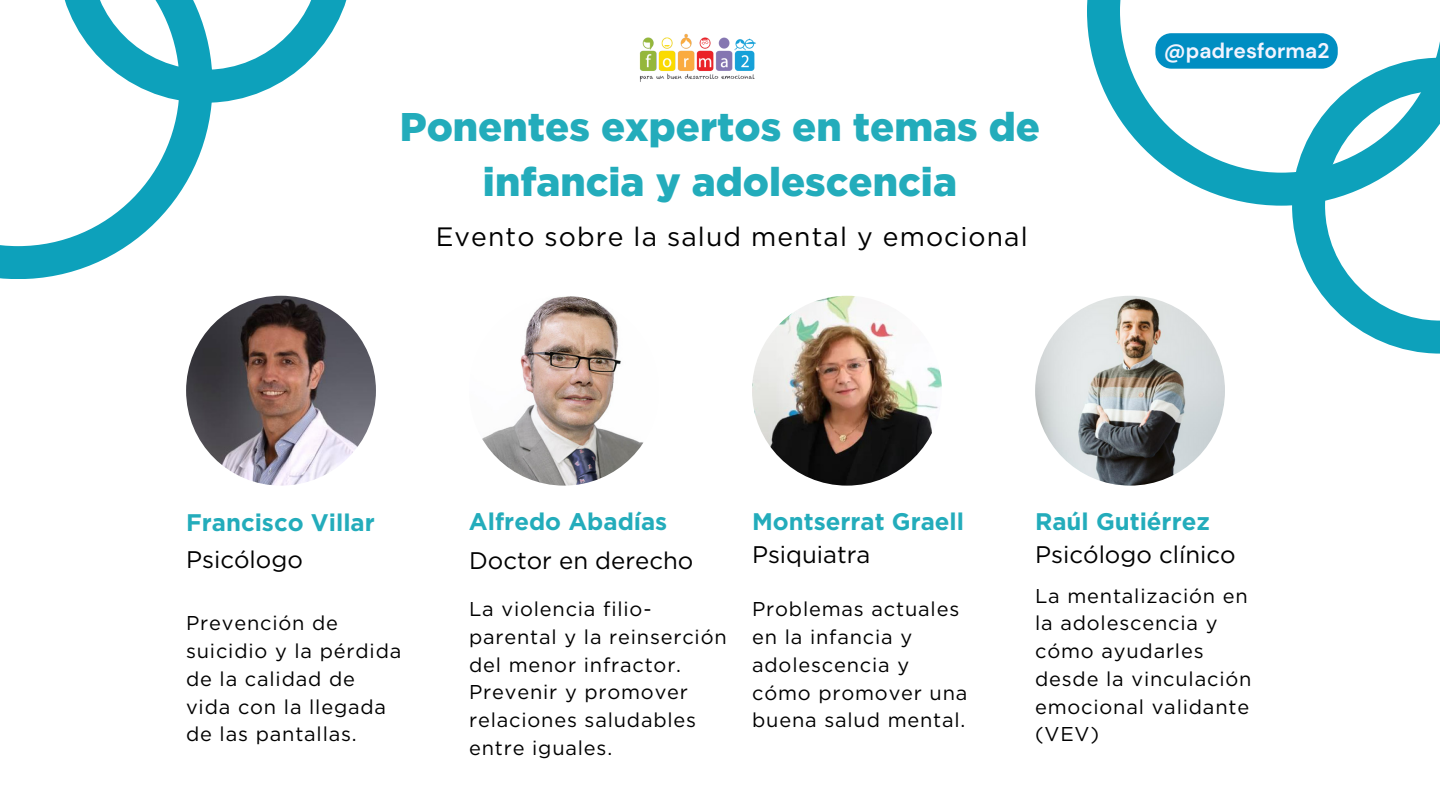
<style>
.page{position:relative;width:1440px;height:810px;background:#fff}
.page>*{position:absolute;margin:0;border:0;box-sizing:border-box;transform-origin:0 0}
.t1{font:900 40px/55.5px "Gotham";color:#23acbb;text-align:center}
.t2{font:26.5px "Gotham";letter-spacing:.04em;color:#000}
.t3{font:700 24px "Gotham";color:#23acbb}
.t4{font:24px "Gotham";color:#000}
.t5{font:700 21px "DM Sans";color:#f2f4ff}
.t6{font:20px/27.8px "Gotham";letter-spacing:.04em;color:#000}
</style>
<div class="page">
<img style="left:469px;top:296px;width:190px;height:190px;border-radius:50%">
<img style="left:752px;top:296px;width:190px;height:190px;border-radius:50%">
<img style="left:1035px;top:296px;width:190px;height:190px;border-radius:50%">
<img style="left:186px;top:296px;width:190px;height:190px;border-radius:50%">
<svg style="left:0;top:102px;width:212px;height:177px"></svg>
<svg style="left:1087px;top:0;width:68px;height:159px"></svg>
<svg style="left:64px;top:0;width:283px;height:102px"></svg>
<img style="left:639px;top:33px;width:117px;height:49px">
<svg style="left:1155px;top:33px;width:285px;height:320px"></svg>
<p class="t1" style="left:400px;top:99px;width:642px">Ponentes expertos en temas de infancia y adolescencia</p>
<p class="t2" style="left:436px;top:221px;width:593px">Evento sobre la salud mental y emocional</p>
<h3 class="t5" style="left:1164px;top:37px;width:167px">@padresforma2</h3>
<p class="t3" style="left:186px;top:508px;width:190px">Francisco Villar</p>
<p class="t4" style="left:186px;top:545px;width:118px">Psicólogo</p>
<p class="t3" style="left:469px;top:507px;width:200px">Alfredo Abadías</p>
<h3 class="t4" style="left:469px;top:546px;width:226px">Doctor en derecho</h3>
<h2 class="t3" style="left:752px;top:507px;width:213px">Montserrat Graell</h2>
<p class="t4" style="left:752px;top:540px;width:120px">Psiquiatra</p>
<h3 class="t3" style="left:1035px;top:507px;width:176px">Raúl Gutiérrez</h3>
<h2 class="t4" style="left:1035px;top:540px;width:202px">Psicólogo clínico</h2>
<h2 class="t6" style="left:186px;top:609px;width:217px">Prevención de suicidio y la pérdida de la calidad de vida con la llegada de las pantallas.</h2>
<p class="t6" style="left:469px;top:595px;width:259px">La violencia filio&shy;parental y la reinserción del menor infractor.<br>Prevenir y promover relaciones saludables entre iguales.</p>
<h3 class="t6" style="left:752px;top:595px;width:217px">Problemas actuales en la infancia y adolescencia y cómo promover una buena salud mental.</h3>
<h3 class="t6" style="left:1035px;top:581px;width:218px">La mentalización en la adolescencia y cómo ayudarles desde la vinculación emocional validante (VEV)</h3>
</div>
